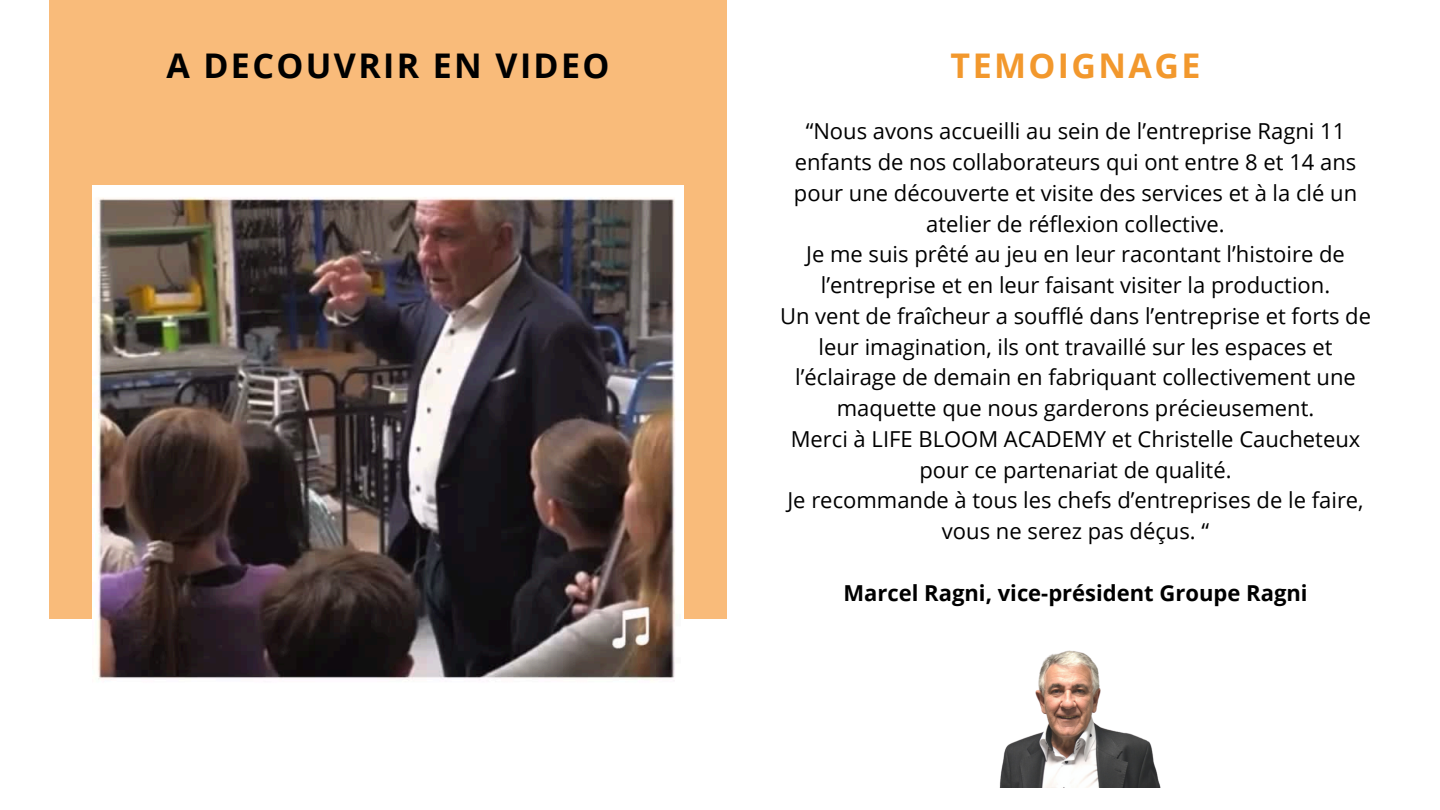
<style>
.page{position:relative;width:1440px;height:810px;background:#fff}
.page>*{position:absolute;margin:0;border:0;box-sizing:border-box;transform-origin:0 0}
.t1{font:700 34px "Open Sans";letter-spacing:.07em;color:#000}
.t2{font:700 34px "Open Sans";letter-spacing:.07em;color:#f2982d}
.t3{font:22px/30.8px "Open Sans";color:#000;text-align:center}
.t4{font:700 22px "Open Sans";color:#000}
</style>
<div class="page">
<div style="left:49px;top:0;width:678px;height:619px;background:#f9bb7a"></div>
<img style="left:999px;top:650px;width:162px;height:137px">
<img style="left:92px;top:186px;width:591px;height:494px">
<p class="t1" style="left:166px;top:42px;width:445px">A DECOUVRIR EN VIDEO</p>
<p class="t2" style="left:951px;top:42px;width:251px">TEMOIGNAGE</p>
<h1 class="t3" style="left:794px;top:115px;width:565px">“Nous avons accueilli au sein de l’entreprise Ragni 11 enfants de nos collaborateurs qui ont entre 8 et 14 ans pour une découverte et visite des services et à la clé un atelier de réflexion collective.</h1>
<p class="t3" style="left:806px;top:238px;width:540px">Je me suis prêté au jeu en leur racontant l’histoire de l’entreprise et en leur faisant visiter la production.</p>
<h1 class="t3" style="left:780px;top:300px;width:593px">Un vent de fraîcheur a soufflé dans l’entreprise et forts de leur imagination, ils ont travaillé sur les espaces et l’éclairage de demain en fabriquant collectivement une maquette que nous garderons précieusement.</h1>
<p class="t3" style="left:791px;top:423px;width:571px">Merci à LIFE BLOOM ACADEMY et Christelle Caucheteux pour ce partenariat de qualité.</p>
<p class="t3" style="left:787px;top:484px;width:578px">Je recommande à tous les chefs d’entreprises de le faire, vous ne serez pas déçus. “</p>
<p class="t4" style="left:844px;top:577px;width:466px">Marcel Ragni, vice-président Groupe Ragni</p>
</div>
